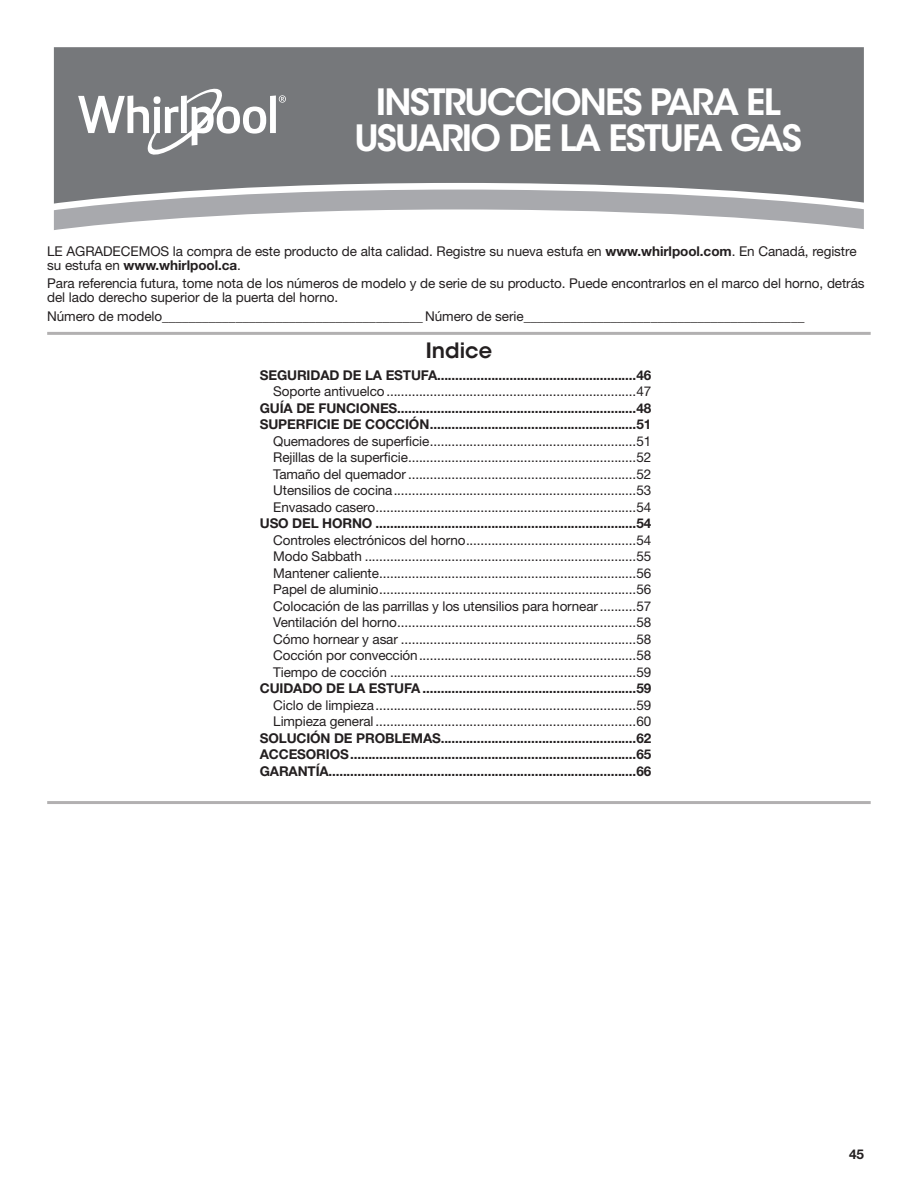
<style>
.page{position:relative;width:918px;height:1188px;background:#fff}
.page>*{position:absolute;margin:0;border:0;box-sizing:border-box;transform-origin:0 0}
.Cover_Heading_1{font:600 36px/36px "ITC Avant Garde Std";letter-spacing:-.05em;color:#fff;text-align:center}
.Cover_TOC{font:600 21px "ITC Avant Garde Std";color:#231f20}
.TOC_2{font:13.5px "Helvetica Neue";letter-spacing:-.01em;color:#231f20}
.TOC_1{font:700 13.5px "Helvetica Neue";letter-spacing:-.01em;color:#231f20}
.Body{font:13.5px/13.8px "Helvetica Neue";letter-spacing:-.005em;color:#231f20}
.s1{font-weight:700}
</style>
<div class="page">
<div style="left:54px;top:47px;width:810px;height:143px;background:#76787b"></div>
<svg style="left:54px;top:190px;width:810px;height:40px"></svg>
<svg style="left:78px;top:86px;width:208px;height:73px"></svg>
<hr style="left:47px;top:332px;width:824px;height:3px;background:#231f20">
<hr style="left:47px;top:801px;width:824px;height:3px;background:#231f20">
<p class="Cover_Heading_1" style="left:354px;top:84px;width:449px">INSTRUCCIONES PARA EL<br>USUARIO DE LA ESTUFA GAS</p>
<p class="Body" style="left:47px;top:244px;width:811px">LE AGRADECEMOS la compra de este producto de alta calidad. Registre su nueva estufa en <span class="s1">www.whirlpool.com</span>. En Canadá, registre su estufa en <span class="s1">www.whirlpool.ca</span>.</p>
<p class="Body" style="left:47px;top:276px;width:819px">Para referencia futura, tome nota de los números de modelo y de serie de su producto. Puede encontrarlos en el marco del horno, detrás del lado derecho superior de la puerta del horno.</p>
<p class="Body" style="left:47px;top:309px;width:759px">Número de modelo_______________________________________ Número de serie__________________________________________</p>
<p class="Cover_TOC" style="left:426px;top:337px;width:68px">Indice</p>
<p class="TOC_1" style="left:260px;top:366px;width:393px">SEGURIDAD DE LA ESTUFA.......................................................46</p>
<p class="TOC_2" style="left:273px;top:383px;width:379px">Soporte antivuelco.....................................................................47</p>
<p class="TOC_1" style="left:260px;top:399px;width:393px">GUÍA DE FUNCIONES..................................................................48</p>
<p class="TOC_1" style="left:260px;top:416px;width:393px">SUPERFICIE DE COCCIÓN.........................................................51</p>
<p class="TOC_2" style="left:273px;top:433px;width:379px">Quemadores de superficie.........................................................51</p>
<p class="TOC_2" style="left:273px;top:449px;width:379px">Rejillas de la superficie...............................................................52</p>
<p class="TOC_2" style="left:273px;top:466px;width:379px">Tamaño del quemador ...............................................................52</p>
<p class="TOC_2" style="left:273px;top:482px;width:379px">Utensilios de cocina...................................................................53</p>
<p class="TOC_2" style="left:273px;top:499px;width:379px">Envasado casero........................................................................54</p>
<p class="TOC_1" style="left:260px;top:515px;width:393px">USO DEL HORNO ........................................................................54</p>
<p class="TOC_2" style="left:273px;top:532px;width:379px">Controles electrónicos del horno...............................................54</p>
<p class="TOC_2" style="left:273px;top:548px;width:379px">Modo Sabbath ...........................................................................55</p>
<p class="TOC_2" style="left:273px;top:565px;width:379px">Mantener caliente.......................................................................56</p>
<p class="TOC_2" style="left:273px;top:581px;width:379px">Papel de aluminio.......................................................................56</p>
<p class="TOC_2" style="left:273px;top:598px;width:379px">Colocación de las parrillas y los utensilios para hornear..........57</p>
<p class="TOC_2" style="left:273px;top:614px;width:379px">Ventilación del horno..................................................................58</p>
<p class="TOC_2" style="left:273px;top:631px;width:379px">Cómo hornear y asar .................................................................58</p>
<p class="TOC_2" style="left:273px;top:647px;width:379px">Cocción por convección............................................................58</p>
<p class="TOC_2" style="left:273px;top:664px;width:379px">Tiempo de cocción ....................................................................59</p>
<p class="TOC_1" style="left:260px;top:680px;width:393px">CUIDADO DE LA ESTUFA ...........................................................59</p>
<p class="TOC_2" style="left:273px;top:697px;width:379px">Ciclo de limpieza........................................................................59</p>
<p class="TOC_2" style="left:273px;top:713px;width:379px">Limpieza general ........................................................................60</p>
<p class="TOC_1" style="left:260px;top:729px;width:393px">SOLUCIÓN DE PROBLEMAS......................................................62</p>
<p class="TOC_1" style="left:260px;top:746px;width:393px">ACCESORIOS...............................................................................65</p>
<p class="TOC_1" style="left:260px;top:762px;width:393px">GARANTÍA.....................................................................................66</p>
<p class="TOC_1" style="left:849px;top:1146px;width:16px">45</p>
</div>
